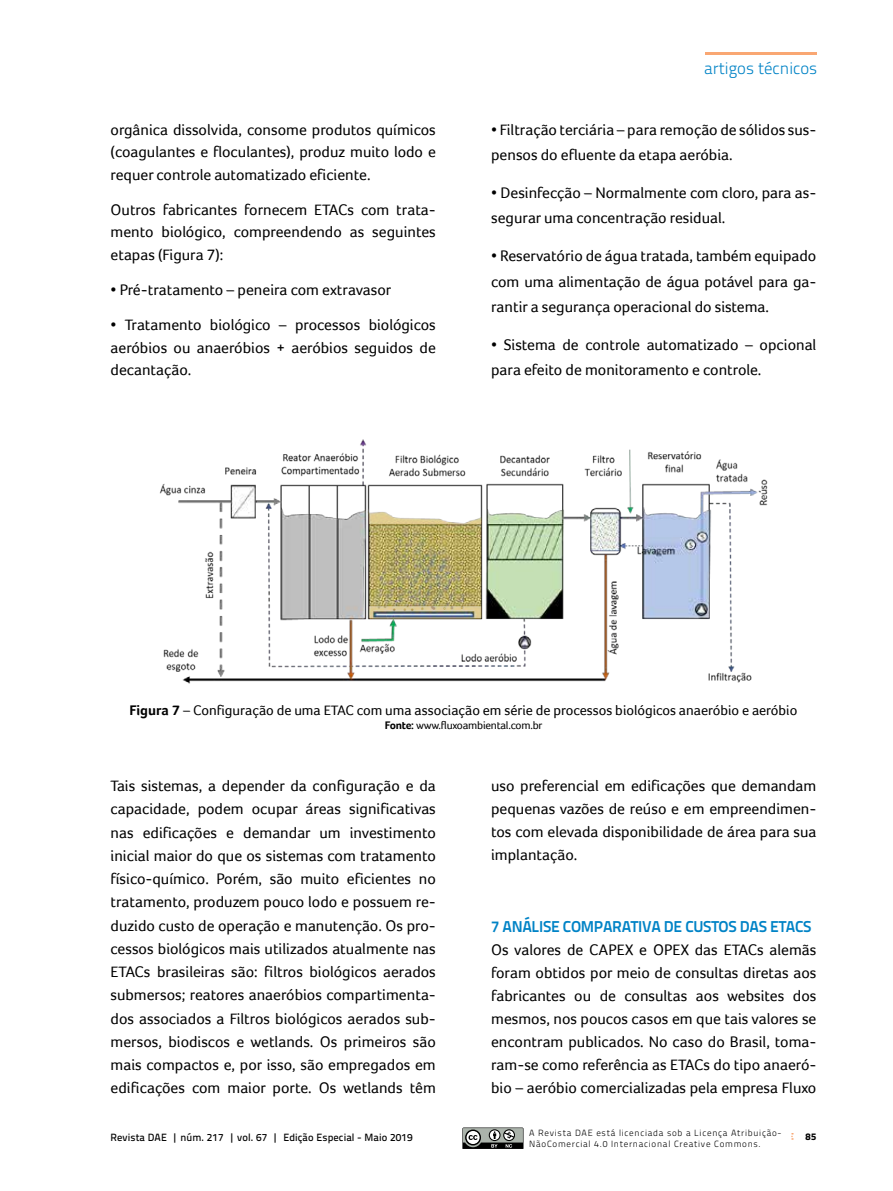
<style>
.page{position:relative;width:893px;height:1191px;background:#fff}
.page>*{position:absolute;margin:0;border:0;box-sizing:border-box;transform-origin:0 0}
.t1{font:300 16.65px "Titillium Text 22 L";color:#0083c6}
.t2{font:15.75px/23.2px "Foco";color:#000;text-align:justify}
.t3{font:700 15.75px "Titillium Text 22 L";letter-spacing:-.02em;color:#0083c6}
.t4{font:14.25px "Foco";color:#000}
.t5{font:11.25px "Foco";letter-spacing:-.02em;color:#000}
.t6{font:500 10.5px "Titillium Text 22 L";letter-spacing:.01em;color:#000}
.t7{font:800 9.75px "Titillium Text 22 L";color:#000}
.t8{font:300 9px/10.5px "Titillium Text 22 L";letter-spacing:.08em;color:#000}
.s1{font-weight:700}
</style>
<div class="page">
<img style="left:159px;top:439px;width:609px;height:245px">
<svg style="left:791px;top:1133px;width:2px;height:6px"></svg>
<hr style="left:705px;top:52px;width:111px;height:3px;background:#f9a773">
<svg style="left:462px;top:1127px;width:61px;height:22px"></svg>
<p class="t2" style="left:111px;top:118px;width:327px;line-height:22.5px">orgânica dissolvida, consome produtos químicos (coagulantes e floculantes), produz muito lodo e requer controle automatizado eficiente.</p>
<p class="t2" style="left:111px;top:198px;width:327px;line-height:22.5px">Outros fabricantes fornecem ETACs com trata&shy;mento biológico, compreendendo as seguintes etapas (Figura 7):</p>
<p class="t2" style="left:111px;top:278px;width:282px">• Pré-tratamento – peneira com extravasor</p>
<p class="t2" style="left:111px;top:314px;width:327px;line-height:22.5px">• Tratamento biológico – processos biológicos aeróbios ou anaeróbios + aeróbios seguidos de decantação.</p>
<p class="t1" style="left:704px;top:56px;width:115px">artigos técnicos</p>
<p class="t2" style="left:491px;top:116px;width:327px;line-height:25.3px">• Filtração terciária – para remoção de sólidos sus&shy;pensos do efluente da etapa aeróbia.</p>
<p class="t2" style="left:491px;top:180px;width:327px;line-height:25.3px">• Desinfecção – Normalmente com cloro, para as&shy;segurar uma concentração residual.</p>
<p class="t2" style="left:491px;top:243px;width:327px;line-height:25.3px">• Reservatório de água tratada, também equipado com uma alimentação de água potável para ga&shy;rantir a segurança operacional do sistema.</p>
<p class="t2" style="left:491px;top:332px;width:327px;line-height:25.3px">• Sistema de controle automatizado – opcional para efeito de monitoramento e controle.</p>
<p class="t4" style="left:130px;top:702px;width:669px"><span class="s1">Figura 7</span> – Configuração de uma ETAC com uma associação em série de processos biológicos anaeróbio e aeróbio</p>
<p class="t5" style="left:385px;top:718px;width:159px"><span class="s1">Fonte:</span> www.fluxoambiental.com.br</p>
<p class="t2" style="left:111px;top:774px;width:327px">Tais sistemas, a depender da configuração e da capacidade, podem ocupar áreas significativas nas edificações e demandar um investimento inicial maior do que os sistemas com tratamento físico-químico. Porém, são muito eficientes no tratamento, produzem pouco lodo e possuem re&shy;duzido custo de operação e manutenção. Os pro&shy;cessos biológicos mais utilizados atualmente nas ETACs brasileiras são: filtros biológicos aerados submersos; reatores anaeróbios compartimenta&shy;dos associados a Filtros biológicos aerados sub&shy;mersos, biodiscos e wetlands. Os primeiros são mais compactos e, por isso, são empregados em edificações com maior porte. Os wetlands têm</p>
<p class="t2" style="left:491px;top:774px;width:327px">uso preferencial em edificações que demandam pequenas vazões de reúso e em empreendimen&shy;tos com elevada disponibilidade de área para sua implantação.</p>
<p class="t3" style="left:491px;top:914px;width:322px">7 ANÁLISE COMPARATIVA DE CUSTOS DAS ETACS</p>
<p class="t2" style="left:491px;top:938px;width:327px">Os valores de CAPEX e OPEX das ETACs alemãs foram obtidos por meio de consultas diretas aos fabricantes ou de consultas aos websites dos mesmos, nos poucos casos em que tais valores se encontram publicados. No caso do Brasil, toma&shy;ram-se como referência as ETACs do tipo anaeró&shy;bio – aeróbio comercializadas pela empresa Fluxo</p>
<p class="t8" style="left:529px;top:1127px;width:254px">A Revista DAE está licenciada sob a Licença Atribuição-<br>NãoComercial 4.0 Internacional Creative Commons.</p>
<p class="t7" style="left:805px;top:1129px;width:13px">85</p>
<p class="t6" style="left:111px;top:1129px;width:304px">Revista DAE | núm. 217 | vol. 67 | Edição Especial - Maio 2019</p>
</div>
